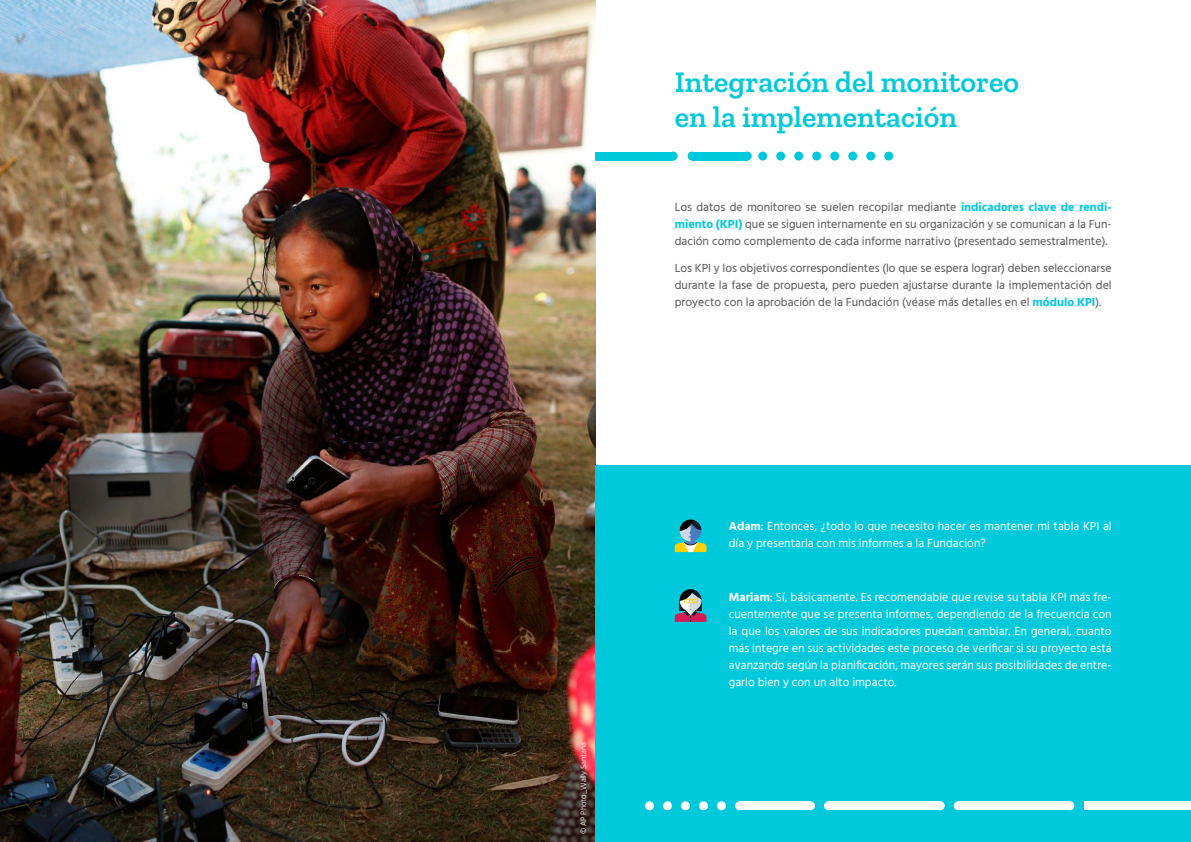
<style>
.page{position:relative;width:1191px;height:842px;background:#fff}
.page>*{position:absolute;margin:0;border:0;box-sizing:border-box;transform-origin:0 0}
.t1{font:600 30px/35px "Zilla Slab";color:#00c9db}
.t2{font:12px/17px "Hind";color:#fff}
.t3{font:12px/17px "Hind";color:#565656;text-align:justify}
.t4{font:300 8px "Hind";color:#fff}
.s1{font-weight:700;color:#00c9db}
.s2{font-weight:700}
</style>
<div class="page">
<img style="left:0;top:0;width:595px;height:842px">
<div style="left:595px;top:465px;width:596px;height:377px;background:#00c9db"></div>
<div style="left:1084px;top:801px;width:107px;height:9px;background:#fff"></div>
<div style="left:645px;top:801px;width:9px;height:9px;background:#fff;border-radius:50%"></div>
<div style="left:663px;top:801px;width:9px;height:9px;background:#fff;border-radius:50%"></div>
<div style="left:681px;top:801px;width:9px;height:9px;background:#fff;border-radius:50%"></div>
<div style="left:699px;top:801px;width:9px;height:9px;background:#fff;border-radius:50%"></div>
<div style="left:717px;top:801px;width:9px;height:9px;background:#fff;border-radius:50%"></div>
<div style="left:735px;top:801px;width:9px;height:9px;background:#fff;border-radius:50%"></div>
<div style="left:739px;top:801px;width:71px;height:9px;background:#fff"></div>
<div style="left:806px;top:801px;width:9px;height:9px;background:#fff;border-radius:50%"></div>
<div style="left:958px;top:801px;width:112px;height:9px;background:#fff"></div>
<div style="left:828px;top:801px;width:112px;height:9px;background:#fff"></div>
<div style="left:1065px;top:801px;width:9px;height:9px;background:#fff;border-radius:50%"></div>
<div style="left:953px;top:801px;width:9px;height:9px;background:#fff;border-radius:50%"></div>
<div style="left:935px;top:801px;width:9px;height:9px;background:#fff;border-radius:50%"></div>
<div style="left:824px;top:801px;width:9px;height:9px;background:#fff;border-radius:50%"></div>
<div style="left:687px;top:152px;width:9px;height:9px;background:#00c9db;border-radius:50%"></div>
<div style="left:692px;top:152px;width:55px;height:9px;background:#00c9db"></div>
<div style="left:742px;top:152px;width:9px;height:9px;background:#00c9db;border-radius:50%"></div>
<div style="left:884px;top:152px;width:9px;height:9px;background:#00c9db;border-radius:50%"></div>
<div style="left:866px;top:152px;width:9px;height:9px;background:#00c9db;border-radius:50%"></div>
<div style="left:848px;top:152px;width:9px;height:9px;background:#00c9db;border-radius:50%"></div>
<div style="left:830px;top:152px;width:9px;height:9px;background:#00c9db;border-radius:50%"></div>
<div style="left:812px;top:152px;width:9px;height:9px;background:#00c9db;border-radius:50%"></div>
<div style="left:794px;top:152px;width:9px;height:9px;background:#00c9db;border-radius:50%"></div>
<div style="left:776px;top:152px;width:9px;height:9px;background:#00c9db;border-radius:50%"></div>
<div style="left:758px;top:152px;width:9px;height:9px;background:#00c9db;border-radius:50%"></div>
<div style="left:595px;top:152px;width:78px;height:9px;background:#00c9db"></div>
<div style="left:668px;top:152px;width:9px;height:9px;background:#00c9db;border-radius:50%"></div>
<svg style="left:674px;top:520px;width:32px;height:32px"></svg>
<svg style="left:674px;top:589px;width:32px;height:33px"></svg>
<p class="t4" style="left:578px;top:834px;width:94px;rotate:-90deg">© AP Photo_Wally Santana</p>
<h1 class="t1" style="left:674px;top:65px;width:346px">Integración del monitoreo en la implementación</h1>
<p class="t3" style="left:674px;top:199px;width:438px">Los datos de monitoreo se suelen recopilar mediante <span class="s1">indicadores clave de rendi&shy;miento (KPI)</span> que se siguen internamente en su organización y se comunican a la Fun&shy;dación como complemento de cada informe narrativo (presentado semestralmente).</p>
<p class="t3" style="left:674px;top:260px;width:438px">Los KPI y los objetivos correspondientes (lo que se espera lograr) deben seleccionarse durante la fase de propuesta, pero pueden ajustarse durante la implementación del proyecto con la aprobación de la Fundación (véase más detalles en el <span class="s1">módulo KPI</span>).</p>
<p class="t2" style="left:729px;top:519px;width:384px"><span class="s2">Adam</span>: Entonces, ¿todo lo que necesito hacer es mantener mi tabla KPI al día y presentarla con mis informes a la Fundación?</p>
<p class="t2" style="left:729px;top:589px;width:384px;text-align:justify"><span class="s2">Mariam</span>: Sí, básicamente. Es recomendable que revise su tabla KPI más fre&shy;cuentemente que se presenta informes, dependiendo de la frecuencia con la que los valores de sus indicadores puedan cambiar. En general, cuanto más integre en sus actividades este proceso de verificar si su proyecto está avanzando según la planificación, mayores serán sus posibilidades de entre&shy;garlo bien y con un alto impacto.</p>
</div>
